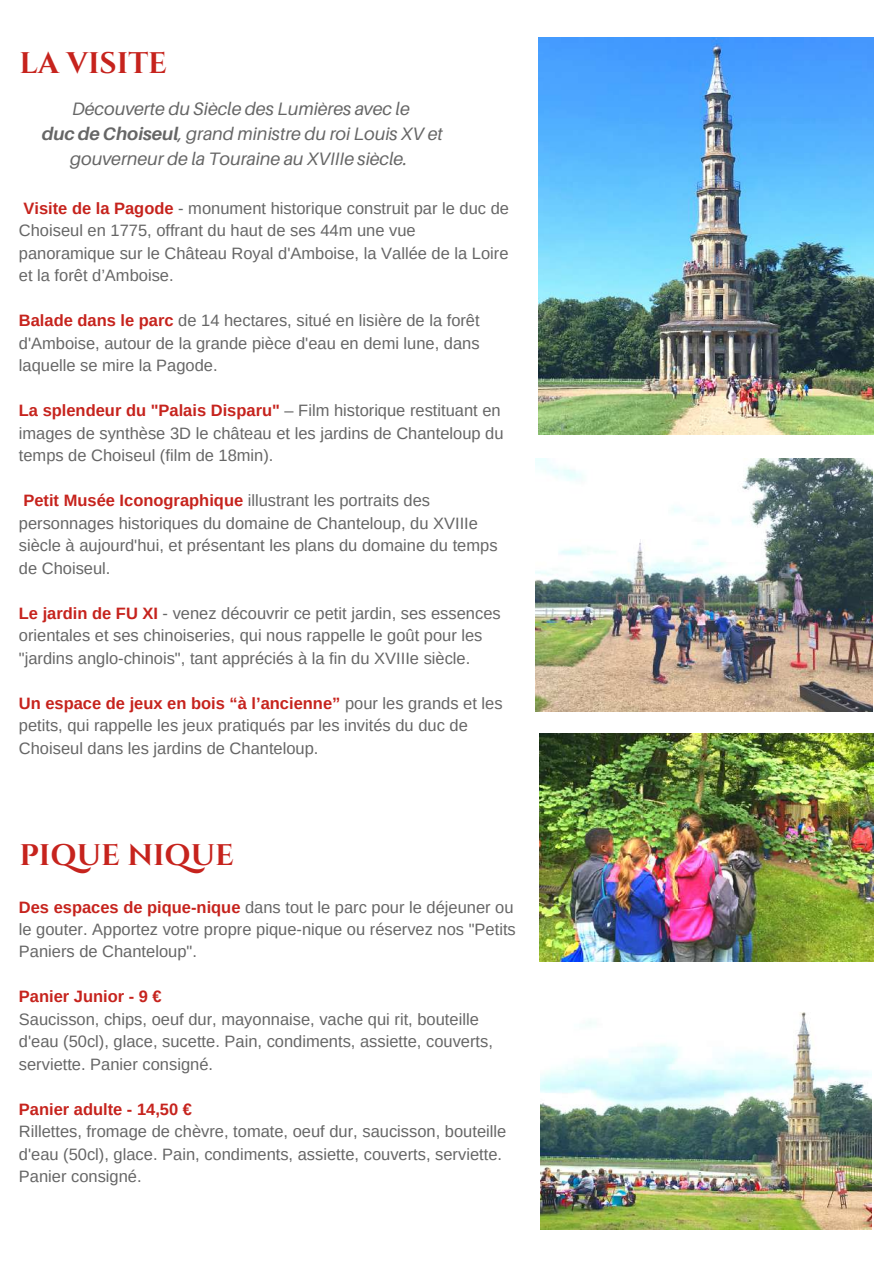
<style>
.page{position:relative;width:893px;height:1264px;background:#fff}
.page>*{position:absolute;margin:0;border:0;box-sizing:border-box;transform-origin:0 0}
.t1{font:700 29.7px "Cinzel";color:#c6231d}
.t2{font:italic 18px/24.8px "Aileron";color:#666;text-align:center}
.t3{font:16.5px/22.5px "Arimo";color:#666}
.t4{font:700 16.5px "Arimo";color:#c6231d}
.s1{font-weight:700}
.s2{font-weight:700;color:#c6231d}
</style>
<div class="page">
<img style="left:540px;top:1012px;width:331px;height:217px">
<img style="left:538px;top:38px;width:335px;height:397px">
<img style="left:536px;top:459px;width:336px;height:252px">
<img style="left:539px;top:733px;width:334px;height:228px">
<h1 class="t1" style="left:19px;top:44px;width:149px">LA VISITE</h1>
<p class="t2" style="left:42px;top:96px;width:402px">Découverte du Siècle des Lumières avec le<br><span class="s1">duc de Choiseul</span>, grand ministre du roi Louis XV et gouverneur de la Touraine au XVIIIe siècle.</p>
<p class="t3" style="left:19px;top:197px;width:491px"><span class="s2">Visite de la Pagode</span> - monument historique construit par le duc de Choiseul en 1775, offrant du haut de ses 44m une vue panoramique sur le Château Royal d'Amboise, la Vallée de la Loire et la forêt d’Amboise.</p>
<p class="t3" style="left:19px;top:309px;width:462px;text-align:justify"><span class="s2">Balade dans le parc</span> de 14 hectares, situé en lisière de la forêt d'Amboise, autour de la grande pièce d'eau en demi lune, dans laquelle se mire la Pagode.</p>
<p class="t3" style="left:19px;top:399px;width:486px"><span class="s2">La splendeur du "Palais Disparu"</span> – Film historique restituant en images de synthèse 3D le château et les jardins de Chanteloup du temps de Choiseul (film de 18min).</p>
<p class="t3" style="left:19px;top:489px;width:480px"><span class="s2">Petit Musée Iconographique</span> illustrant les portraits des personnages historiques du domaine de Chanteloup, du XVIIIe siècle à aujourd'hui, et présentant les plans du domaine du temps de Choiseul.</p>
<p class="t3" style="left:19px;top:601px;width:483px"><span class="s2">Le jardin de FU XI</span> - venez découvrir ce petit jardin, ses essences orientales et ses chinoiseries, qui nous rappelle le goût pour les "jardins anglo-chinois", tant appréciés à la fin du XVIIIe siècle.</p>
<p class="t3" style="left:19px;top:691px;width:485px"><span class="s2">Un espace de jeux en bois “à l’ancienne”</span> pour les grands et les petits, qui rappelle les jeux pratiqués par les invités du duc de<br>Choiseul dans les jardins de Chanteloup.</p>
<h1 class="t1" style="left:19px;top:836px;width:216px">PIQUE NIQUE</h1>
<p class="t3" style="left:19px;top:895px;width:498px"><span class="s2">Des espaces de pique-nique</span> dans tout le parc pour le déjeuner ou le gouter. Apportez votre propre pique-nique ou réservez nos "Petits<br>Paniers de Chanteloup".</p>
<p class="t4" style="left:19px;top:987px;width:144px">Panier Junior - 9 €</p>
<p class="t3" style="left:19px;top:1007px;width:475px">Saucisson, chips, oeuf dur, mayonnaise, vache qui rit, bouteille d'eau (50cl), glace, sucette. Pain, condiments, assiette, couverts, serviette. Panier consigné.</p>
<p class="t4" style="left:19px;top:1099px;width:175px">Panier adulte - 14,50 €</p>
<p class="t3" style="left:19px;top:1120px;width:489px">Rillettes, fromage de chèvre, tomate, oeuf dur, saucisson, bouteille d'eau (50cl), glace. Pain, condiments, assiette, couverts, serviette.<br>Panier consigné.</p>
</div>
